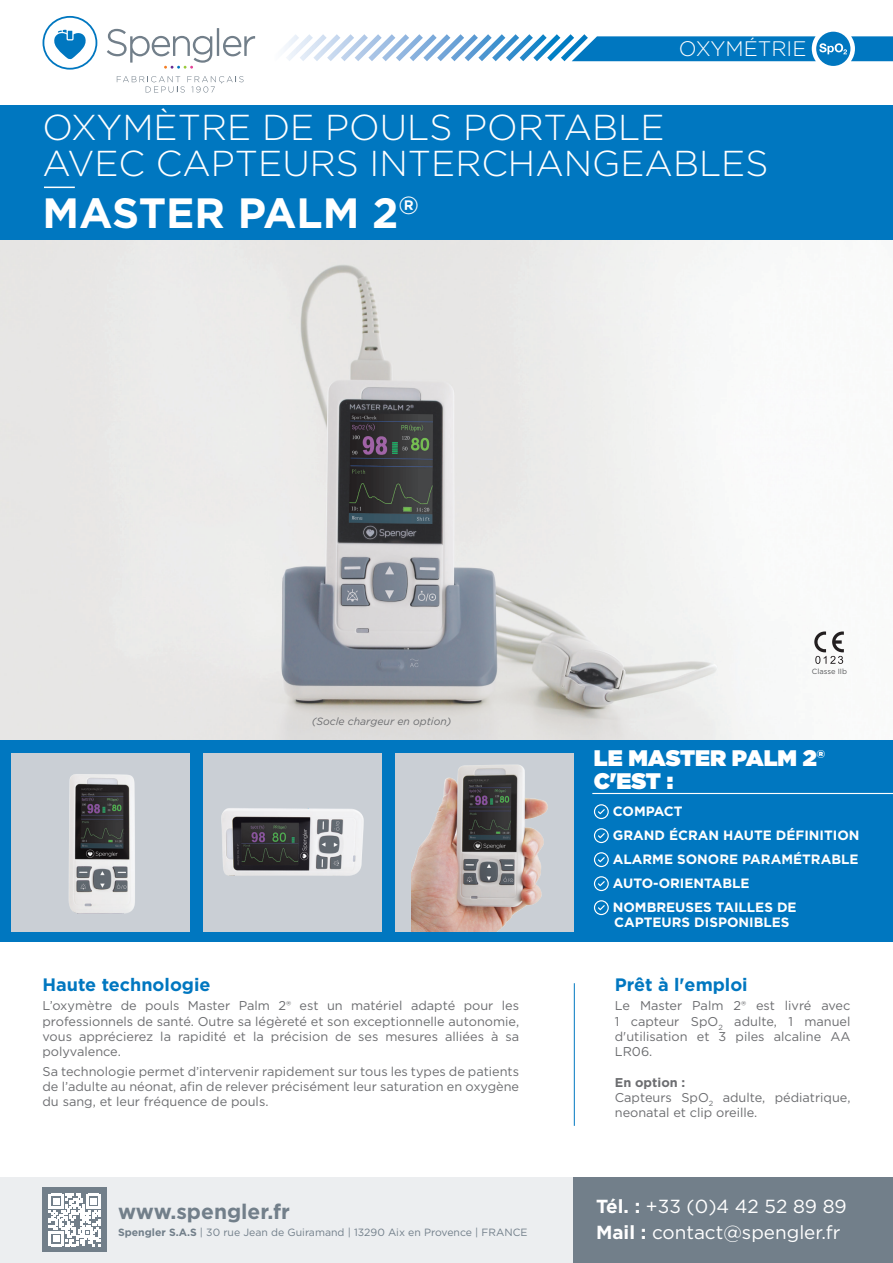
<style>
.page{position:relative;width:893px;height:1263px;background:#fff}
.page>*{position:absolute;margin:0;border:0;box-sizing:border-box;transform-origin:0 0}
.t1{font:700 42.3px "Gotham";color:#fff}
.t2{font:300 36px/36px "Gotham";color:#fff}
.t3{font:900 22.5px/22.5px "Gotham";color:#fff}
.t4{font:700 21px "Gotham";color:#727f8a}
.t5{font:300 21px "Gotham";color:#fff}
.t6{font:18.9px/26px "Gotham";color:#fff}
.t7{font:700 18px "Gotham";color:#0077c0}
.t8{font:700 13.5px/24px "Gotham";color:#fff}
.t9{font:12.75px/15.3px "Gotham";color:#6c6d70;text-align:justify}
.t10{font:10.5px "Gotham";color:#727f8a}
.t11{font:italic 10.5px "Gotham";color:#6c6d70}
.t12{font:7.5px "Gotham";color:#57585a}
.s1{font-weight:700}
</style>
<div class="page">
<img style="left:0;top:239px;width:893px;height:501px">
<div style="left:0;top:105px;width:893px;height:134px;background:#0077c0"></div>
<div style="left:0;top:1178px;width:893px;height:85px;background:#eceef0"></div>
<div style="left:43px;top:1187px;width:64px;height:65px;background:#727f8a"></div>
<svg style="left:49px;top:1194px;width:52px;height:52px"></svg>
<svg style="left:814px;top:631px;width:30px;height:33px"></svg>
<div style="left:0;top:740px;width:893px;height:202px;background:#0077c0"></div>
<div style="left:12px;top:753px;width:178px;height:178px;background:#cacfd5"></div>
<img style="left:68px;top:774px;width:67px;height:140px">
<div style="left:204px;top:753px;width:178px;height:178px;background:#cacfd5"></div>
<img style="left:221px;top:808px;width:143px;height:68px">
<div style="left:395px;top:753px;width:179px;height:178px;background:#cacfd5"></div>
<img style="left:411px;top:764px;width:137px;height:167px">
<svg style="left:594px;top:804px;width:15px;height:15px"></svg>
<svg style="left:594px;top:828px;width:15px;height:15px"></svg>
<svg style="left:594px;top:852px;width:15px;height:15px"></svg>
<svg style="left:594px;top:876px;width:15px;height:15px"></svg>
<svg style="left:594px;top:900px;width:15px;height:15px"></svg>
<hr style="left:592px;top:793px;width:301px;height:1px;background:#fff">
<hr style="left:574px;top:983px;width:1px;height:143px;background:#0077c0">
<svg style="left:43px;top:16px;width:54px;height:54px"></svg>
<svg style="left:117px;top:76px;width:127px;height:17px"></svg>
<svg style="left:107px;top:28px;width:148px;height:41px"></svg>
<div style="left:574px;top:1178px;width:319px;height:85px;background:#727f8a"></div>
<hr style="left:44px;top:187px;width:31px;height:1px;background:#fff">
<svg style="left:284px;top:31px;width:609px;height:35px"></svg>
<h3 class="t5" style="left:679px;top:35px;width:129px">OXYMÉTRIE</h3>
<h2 class="t2" style="left:43px;top:108px;width:727px">OXYMÈTRE DE POULS PORTABLE<br>AVEC CAPTEURS INTERCHANGEABLES</h2>
<h1 class="t1" style="left:43px;top:185px;width:378px">MASTER PALM 2<sup>®</sup></h1>
<p class="t11" style="left:312px;top:715px;width:141px">(Socle chargeur en option)</p>
<p class="t12" style="left:812px;top:666px;width:37px">Classe IIb</p>
<h3 class="t3" style="left:594px;top:747px;width:233px">LE MASTER PALM 2®<br>C'EST :</h3>
<p class="t8" style="left:613px;top:799px;width:248px">COMPACT<br>GRAND ÉCRAN HAUTE DÉFINITION<br>ALARME SONORE PARAMÉTRABLE<br>AUTO-ORIENTABLE<br>NOMBREUSES TAILLES DE</p>
<p class="t8" style="left:614px;top:910px;width:177px">CAPTEURS DISPONIBLES</p>
<h3 class="t7" style="left:43px;top:973px;width:170px">Haute technologie</h3>
<h3 class="t7" style="left:615px;top:973px;width:134px">Prêt à l'emploi</h3>
<p class="t9" style="left:43px;top:998px;width:478px">L’oxymètre de pouls Master Palm 2® est un matériel adapté pour les professionnels de santé. Outre sa légèreté et son exceptionnelle autonomie, vous apprécierez la rapidité et la précision de ses mesures alliées à sa polyvalence.</p>
<p class="t9" style="left:43px;top:1063px;width:478px">Sa technologie permet d’intervenir rapidement sur tous les types de patients de l’adulte au néonat, afin de relever précisément leur saturation en oxygène du sang, et leur fréquence de pouls.</p>
<h3 class="t4" style="left:118px;top:1198px;width:173px">www.spengler.fr</h3>
<p class="t10" style="left:118px;top:1225px;width:411px"><span class="s1">Spengler S.A.S</span> | 30 rue Jean de Guiramand | 13290 Aix en Provence | FRANCE</p>
<p class="t9" style="left:615px;top:998px;width:237px">Le Master Palm 2® est livré avec 1 capteur SpO<sub>2</sub> adulte, 1 manuel d'utilisation et 3 piles alcaline AA LR06.</p>
<p class="t9" style="left:615px;top:1074px;width:237px;text-align:left"><span class="s1">En option :<br></span>Capteurs SpO<sub>2</sub> adulte, pédiatrique, neonatal et clip oreille.</p>
<h3 class="t6" style="left:596px;top:1193px;width:252px"><span class="s1">Tél. :</span> +33 (0)4 42 52 89 89<br><span class="s1">Mail :</span> contact@spengler.fr</h3>
</div>
